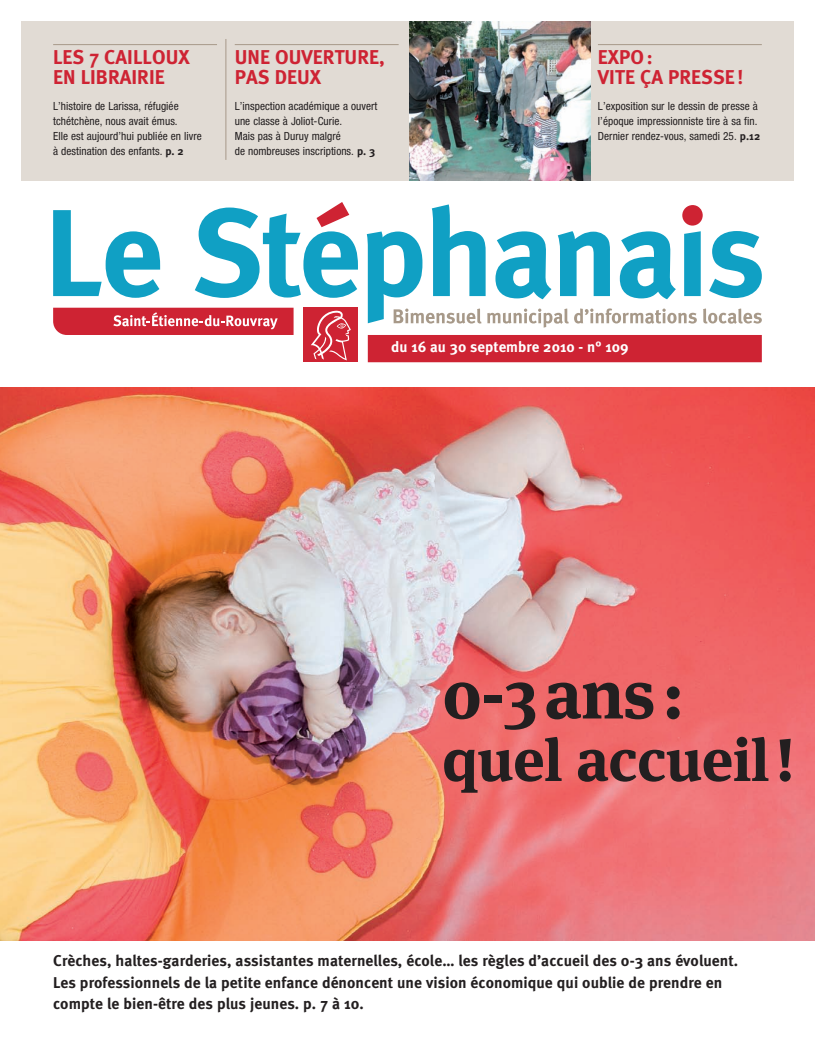
<style>
.page{position:relative;width:815px;height:1063px;background:#fff}
.page>*{position:absolute;margin:0;border:0;box-sizing:border-box;transform-origin:0 0}
.t1{font:700 68.75px "Meta Serif OT";color:#231f20}
.t2{font:700 60px "Meta Serif OT";letter-spacing:-.01em;color:#231f20}
.t3{font:700 20px/20px "Meta";letter-spacing:.005em;color:#ce2333}
.t4{font:700 15.62px/21.2px "Meta";letter-spacing:.005em;color:#231f20}
.t5{font:700 15px "Meta";letter-spacing:.005em;color:#fff}
.t6{font:condensed 11.25px/15px "Helvetica Neue";letter-spacing:.005em;color:#231f20}
.s1{font-family:"Meta";font-weight:700;font-stretch:normal}
</style>
<div class="page">
<div style="left:21px;top:21px;width:773px;height:160px;background:#e1dbd4"></div>
<hr style="left:53px;top:44px;width:164px;height:1px;background:#a79989">
<hr style="left:235px;top:44px;width:164px;height:1px;background:#a79989">
<hr style="left:598px;top:44px;width:164px;height:1px;background:#a79989">
<hr style="left:226px;top:39px;width:1px;height:121px;background:#a79989">
<img style="left:409px;top:22px;width:181px;height:159px">
<div style="left:303px;top:308px;width:55px;height:54px;background:#ce2333"></div>
<svg style="left:311px;top:310px;width:40px;height:50px"></svg>
<svg style="left:53px;top:210px;width:107px;height:88px"></svg>
<svg style="left:195px;top:202px;width:163px;height:96px"></svg>
<svg style="left:367px;top:204px;width:395px;height:124px"></svg>
<div style="left:368px;top:335px;width:394px;height:27px;background:#ce2333"></div>
<svg style="left:53px;top:308px;width:241px;height:27px;background:#d33d4b"></svg>
<img style="left:0;top:388px;width:815px;height:553px">
<h3 class="t3" style="left:53px;top:47px;width:138px">Les 7 caill oux en librairie</h3>
<p class="t6" style="left:53px;top:99px;width:150px">L’histoire de Larissa, réfugiée tchétchène, nous avait émus.<br>Elle est aujourd’hui publiée en livre à destination des enfants. <span class="s1">p. 2</span></p>
<h3 class="t3" style="left:235px;top:47px;width:152px">une ouverture, pas deux</h3>
<p class="t6" style="left:235px;top:99px;width:144px">L’inspection académique a ouvert une classe à Joliot-Curie.<br>Mais pas à Duruy malgré<br>de nombreuses inscriptions. <span class="s1">p. 3</span></p>
<h3 class="t3" style="left:598px;top:47px;width:147px">Expo:<br>vite ça presse !</h3>
<p class="t6" style="left:598px;top:99px;width:164px">L’exposition sur le dessin de presse à l’époque impressionniste tire à sa fin.<br>Dernier rendez-vous, samedi 25. <span class="s1">p.12</span></p>
<h3 class="t5" style="left:391px;top:338px;width:239px">du 16 au 30 septembre 2010 - n° 109</h3>
<h1 class="t1" style="left:442px;top:652px;width:244px">0-3 ans :</h1>
<h2 class="t2" style="left:442px;top:723px;width:354px">quel accueil !</h2>
<p class="t4" style="left:53px;top:950px;width:686px">Crèches, haltes-garderies, assistantes maternelles, école… les règles d’accueil des 0-3 ans évoluent.<br>Les professionnels de la petite enfance dénoncent une vision économique qui oublie de prendre en compte le bien-être des plus jeunes. p. 7 à 10.</p>
</div>
